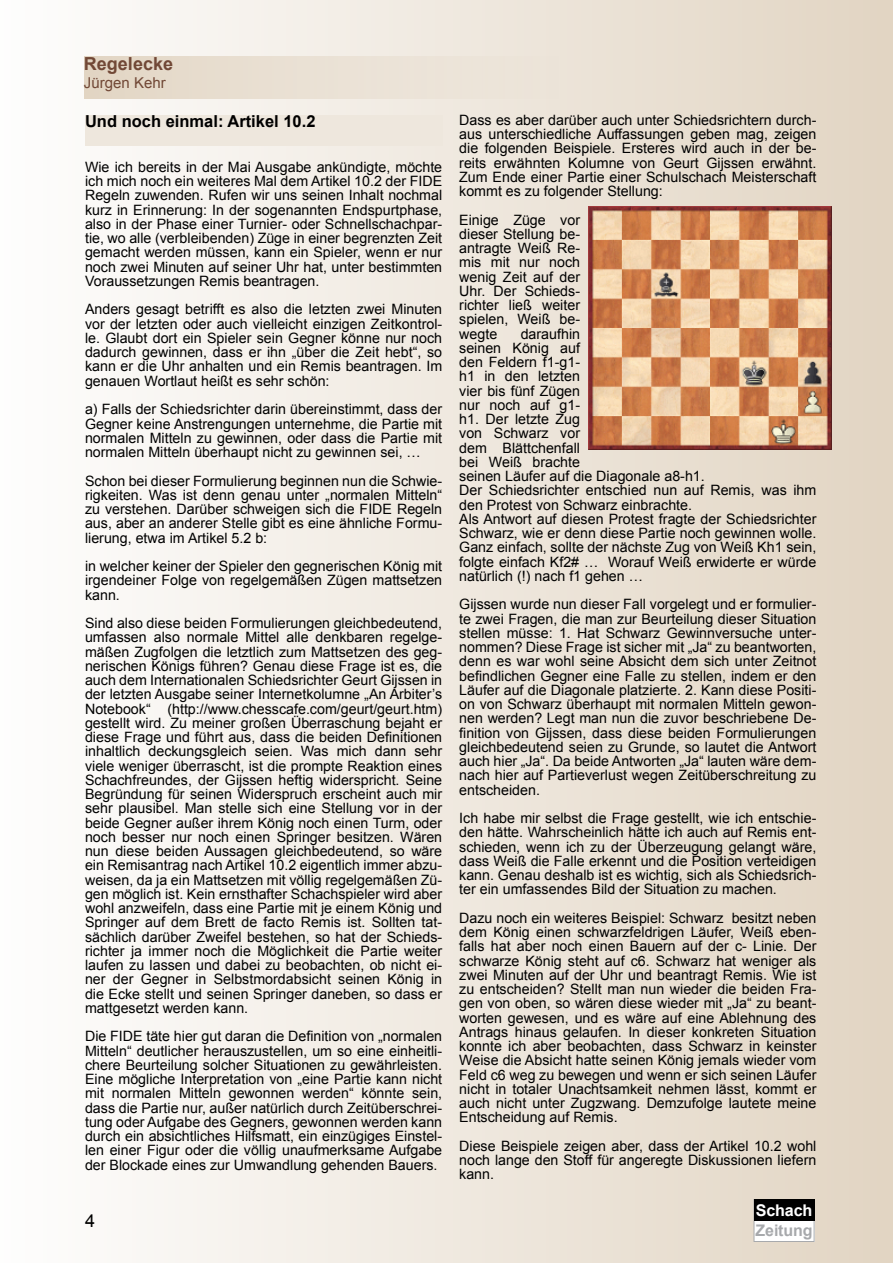
<style>
.page{position:relative;width:893px;height:1263px;background:#fff}
.page>*{position:absolute;margin:0;border:0;box-sizing:border-box;transform-origin:0 0}
.t1{font:700 18px "Arial";color:#714836}
.t2{font:18px "Arial";color:#000}
.t3{font:700 16.5px "Arial";color:#000}
.t4{font:700 16.2px "Arial";letter-spacing:-.01em;color:#fff}
.t5{font:700 16.05px "Arial";letter-spacing:-.01em;color:#a7a9ac}
.t6{font:15px "Arial";color:#714836}
.t7{font:14.25px/14.2px "Arial";color:#000;text-align:justify}
</style>
<div class="page">
<div style="left:0;top:0;width:893px;height:1263px;background:linear-gradient(to right,#fefefd,#e1d4c2)"></div>
<hr style="left:892px;top:0;width:1px;height:1263px;background:#e2d5c3">
<div style="left:754px;top:1199px;width:60px;height:43px;background:#fff"></div>
<div style="left:754px;top:1199px;width:60px;height:43px;border:1px solid #a7a9ac"></div>
<div style="left:754px;top:1199px;width:60px;height:21px;background:#000"></div>
<div style="left:84px;top:57px;width:474px;height:42px;background:linear-gradient(to right,#e4d8c8,#eee7dd)"></div>
<div style="left:85px;top:115px;width:357px;height:31px;background:#eee7dd"></div>
<img style="left:589px;top:206px;width:243px;height:243px">
<p class="t1" style="left:84px;top:51px;width:91px">Regelecke</p>
<p class="t6" style="left:84px;top:73px;width:83px">Jürgen Kehr</p>
<p class="t3" style="left:85px;top:110px;width:232px">Und noch einmal: Artikel 10.2</p>
<p class="t7" style="left:85px;top:160px;width:359px">Wie ich bereits in der Mai Ausgabe ankündigte, möchte ich mich noch ein weiteres Mal dem Artikel 10.2 der FIDE Regeln zuwenden. Rufen wir uns seinen Inhalt nochmal kurz in Erinnerung: In der sogenannten Endspurtphase, also in der Phase einer Turnier- oder Schnellschachpar&shy;tie, wo alle (verbleibenden) Züge in einer begrenzten Zeit gemacht werden müssen, kann ein Spieler, wenn er nur noch zwei Minuten auf seiner Uhr hat, unter bestimmten Voraussetzungen Remis beantragen.</p>
<p class="t7" style="left:85px;top:302px;width:359px">Anders gesagt betrifft es also die letzten zwei Minuten vor der letzten oder auch vielleicht einzigen Zeitkontrol&shy;le. Glaubt dort ein Spieler sein Gegner könne nur noch dadurch gewinnen, dass er ihn „über die Zeit hebt“, so kann er die Uhr anhalten und ein Remis beantragen. Im genauen Wortlaut heißt es sehr schön:</p>
<p class="t7" style="left:85px;top:402px;width:359px">a) Falls der Schiedsrichter darin übereinstimmt, dass der Gegner keine Anstrengungen unternehme, die Partie mit normalen Mitteln zu gewinnen, oder dass die Partie mit normalen Mitteln überhaupt nicht zu gewinnen sei, …</p>
<p class="t7" style="left:85px;top:473px;width:359px">Schon bei dieser Formulierung beginnen nun die Schwie&shy;rigkeiten. Was ist denn genau unter „normalen Mitteln“ zu verstehen. Darüber schweigen sich die FIDE Regeln aus, aber an anderer Stelle gibt es eine ähnliche Formu&shy;lierung, etwa im Artikel 5.2 b:</p>
<p class="t7" style="left:85px;top:559px;width:359px">in welcher keiner der Spieler den gegnerischen König mit irgendeiner Folge von regelgemäßen Zügen mattsetzen kann.</p>
<p class="t7" style="left:85px;top:616px;width:359px">Sind also diese beiden Formulierungen gleichbedeutend, umfassen also normale Mittel alle denkbaren regelge&shy;mäßen Zugfolgen die letztlich zum Mattsetzen des geg&shy;nerischen Königs führen? Genau diese Frage ist es, die auch dem Internationalen Schiedsrichter Geurt Gijssen in der letzten Ausgabe seiner Internetkolumne „An Arbiter’s Notebook“ (http://www.chesscafe.com/geurt/geurt.htm) gestellt wird. Zu meiner großen Überraschung bejaht er diese Frage und führt aus, dass die beiden Definitionen inhaltlich deckungsgleich seien. Was mich dann sehr viele weniger überrascht, ist die prompte Reaktion eines Schachfreundes, der Gijssen heftig widerspricht. Seine Begründung für seinen Widerspruch erscheint auch mir sehr plausibel. Man stelle sich eine Stellung vor in der beide Gegner außer ihrem König noch einen Turm, oder noch besser nur noch einen Springer besitzen. Wären nun diese beiden Aussagen gleichbedeutend, so wäre ein Remisantrag nach Artikel 10.2 eigentlich immer abzu&shy;weisen, da ja ein Mattsetzen mit völlig regelgemäßen Zü&shy;gen möglich ist. Kein ernsthafter Schachspieler wird aber wohl anzweifeln, dass eine Partie mit je einem König und Springer auf dem Brett de facto Remis ist. Sollten tat&shy;sächlich darüber Zweifel bestehen, so hat der Schieds&shy;richter ja immer noch die Möglichkeit die Partie weiter laufen zu lassen und dabei zu beobachten, ob nicht ei&shy;ner der Gegner in Selbstmordabsicht seinen König in die Ecke stellt und seinen Springer daneben, so dass er mattgesetzt werden kann.</p>
<p class="t7" style="left:85px;top:1029px;width:359px">Die FIDE täte hier gut daran die Definition von „normalen Mitteln“ deutlicher herauszustellen, um so eine einheitli&shy;chere Beurteilung solcher Situationen zu gewährleisten.<br>Eine mögliche Interpretation von „eine Partie kann nicht mit normalen Mitteln gewonnen werden“ könnte sein, dass die Partie nur, außer natürlich durch Zeitüberschrei&shy;tung oder Aufgabe des Gegners, gewonnen werden kann durch ein absichtliches Hilfsmatt, ein einzügiges Einstel&shy;len einer Figur oder die völlig unaufmerksame Aufgabe der Blockade eines zur Umwandlung gehenden Bauers.</p>
<p class="t2" style="left:85px;top:1209px;width:12px">4</p>
<p class="t7" style="left:459px;top:113px;width:359px">Dass es aber darüber auch unter Schiedsrichtern durch&shy;aus unterschiedliche Auffassungen geben mag, zeigen die folgenden Beispiele. Ersteres wird auch in der be&shy;reits erwähnten Kolumne von Geurt Gijssen erwähnt.<br>Zum Ende einer Partie einer Schulschach Meisterschaft kommt es zu folgender Stellung:</p>
<p class="t7" style="left:459px;top:213px;width:122px">Einige Züge vor dieser Stellung be&shy;antragte Weiß Re&shy;mis mit nur noch wenig Zeit auf der Uhr. Der Schieds&shy;richter ließ weiter spielen, Weiß be&shy;wegte</p>
<p class="t7" style="left:459px;top:327px;width:359px;text-align:left;text-indent:61px">daraufhin<br>seinen König auf<br>den Feldern f1-g1-<br>h1 in den letzten<br>vier bis fünf Zügen<br>nur noch auf g1-<br>h1. Der letzte Zug<br>von Schwarz vor<br>dem Blättchenfall<br>bei Weiß brachte<br>seinen Läufer auf die Diagonale a8-h1.<br>Der Schiedsrichter entschied nun auf Remis, was ihm den Protest von Schwarz einbrachte.<br>Als Antwort auf diesen Protest fragte der Schiedsrichter<br>Schwarz, wie er denn diese Partie noch gewinnen wolle.<br>Ganz einfach, sollte der nächste Zug von Weiß Kh1 sein, folgte einfach Kf2# … Worauf Weiß erwiderte er würde natürlich (!) nach f1 gehen …</p>
<p class="t7" style="left:459px;top:597px;width:359px">Gijssen wurde nun dieser Fall vorgelegt und er formulier&shy;te zwei Fragen, die man zur Beurteilung dieser Situation stellen müsse: 1. Hat Schwarz Gewinnversuche unter&shy;nommen? Diese Frage ist sicher mit „Ja“ zu beantworten, denn es war wohl seine Absicht dem sich unter Zeitnot befindlichen Gegner eine Falle zu stellen, indem er den Läufer auf die Diagonale platzierte. 2. Kann diese Positi&shy;on von Schwarz überhaupt mit normalen Mitteln gewon&shy;nen werden? Legt man nun die zuvor beschriebene De&shy;finition von Gijssen, dass diese beiden Formulierungen gleichbedeutend seien zu Grunde, so lautet die Antwort auch hier „Ja“. Da beide Antworten „Ja“ lauten wäre dem&shy;nach hier auf Partieverlust wegen Zeitüberschreitung zu entscheiden.</p>
<p class="t7" style="left:459px;top:811px;width:359px">Ich habe mir selbst die Frage gestellt, wie ich entschie&shy;den hätte. Wahrscheinlich hätte ich auch auf Remis ent&shy;schieden, wenn ich zu der Überzeugung gelangt wäre, dass Weiß die Falle erkennt und die Position verteidigen kann. Genau deshalb ist es wichtig, sich als Schiedsrich&shy;ter ein umfassendes Bild der Situation zu machen.</p>
<p class="t7" style="left:459px;top:911px;width:359px">Dazu noch ein weiteres Beispiel: Schwarz besitzt neben dem König einen schwarzfeldrigen Läufer, Weiß eben&shy;falls hat aber noch einen Bauern auf der c- Linie. Der schwarze König steht auf c6. Schwarz hat weniger als zwei Minuten auf der Uhr und beantragt Remis. Wie ist zu entscheiden? Stellt man nun wieder die beiden Fra&shy;gen von oben, so wären diese wieder mit „Ja“ zu beant&shy;worten gewesen, und es wäre auf eine Ablehnung des Antrags hinaus gelaufen. In dieser konkreten Situation konnte ich aber beobachten, dass Schwarz in keinster Weise die Absicht hatte seinen König jemals wieder vom Feld c6 weg zu bewegen und wenn er sich seinen Läufer nicht in totaler Unachtsamkeit nehmen lässt, kommt er auch nicht unter Zugzwang. Demzufolge lautete meine Entscheidung auf Remis.</p>
<p class="t7" style="left:459px;top:1139px;width:359px">Diese Beispiele zeigen aber, dass der Artikel 10.2 wohl noch lange den Stoff für angeregte Diskussionen liefern kann.</p>
<p class="t4" style="left:756px;top:1199px;width:58px">Schach</p>
<p class="t5" style="left:756px;top:1220px;width:58px">Zeitung</p>
</div>
